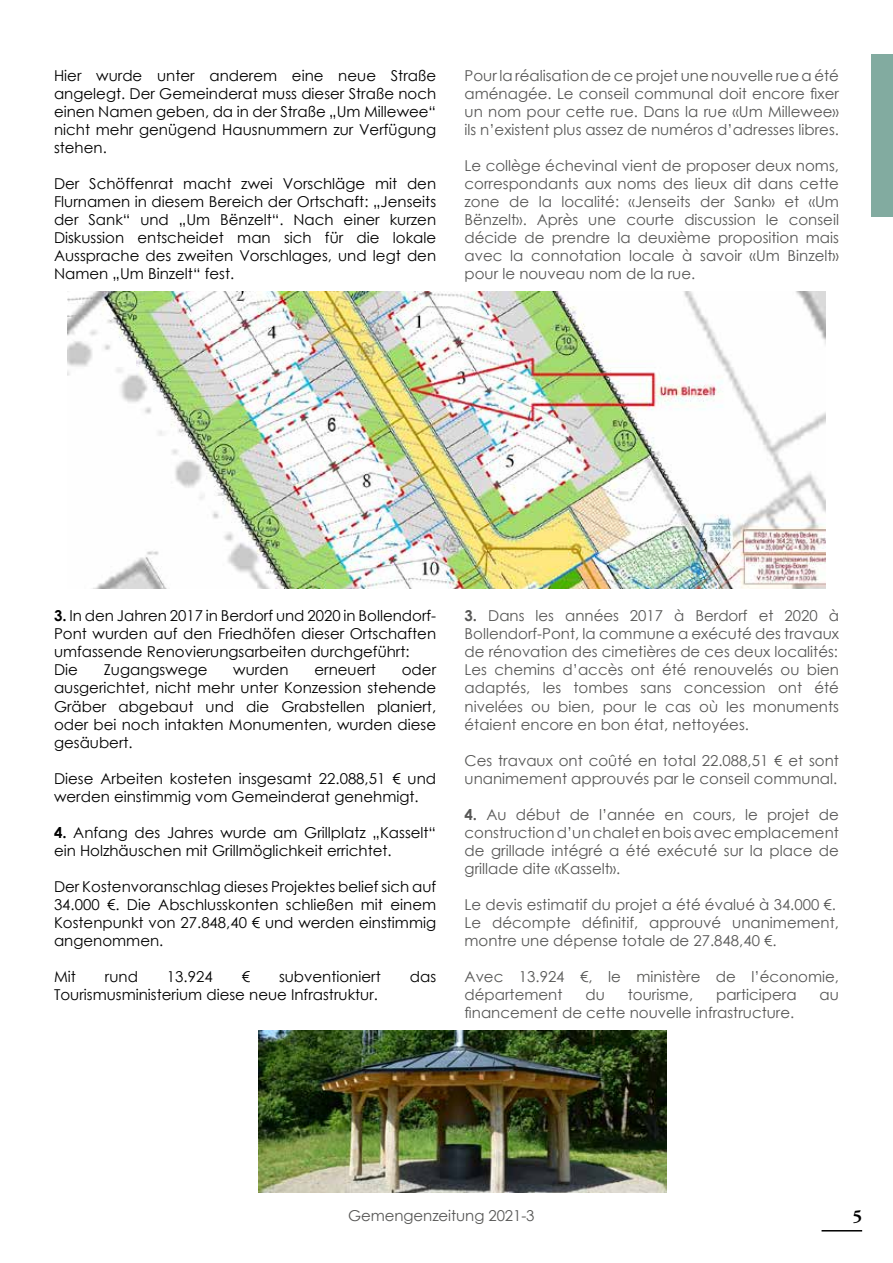
<style>
.page{position:relative;width:893px;height:1263px;background:#fff}
.page>*{position:absolute;margin:0;border:0;box-sizing:border-box;transform-origin:0 0}
.t1{font:700 18px "Adobe Garamond Pro";color:#000}
.t2{font:15px/18px "Century Gothic";color:#575756;text-align:justify}
.t3{font:15px/18px "Century Gothic";color:#000;text-align:justify}
.s1{font-weight:700}
</style>
<div class="page">
<hr style="left:821px;top:1230px;width:41px;height:1px;background:#000">
<div style="left:872px;top:54px;width:21px;height:163px;background:#82aba0"></div>
<img style="left:67px;top:291px;width:759px;height:297px">
<img style="left:258px;top:1030px;width:408px;height:163px">
<p class="t3" style="left:54px;top:67px;width:384px">Hier wurde unter anderem eine neue Straße angelegt. Der Gemeinderat muss dieser Straße noch einen Namen geben, da in der Straße „Um Millewee“ nicht mehr genügend Hausnummern zur Verfügung stehen.</p>
<p class="t3" style="left:54px;top:175px;width:384px">Der Schöffenrat macht zwei Vorschläge mit den Flurnamen in diesem Bereich der Ortschaft: „Jenseits der Sank“ und „Um Bënzelt“. Nach einer kurzen Diskussion entscheidet man sich für die lokale Aussprache des zweiten Vorschlages, und legt den Namen „Um Binzelt“ fest.</p>
<p class="t2" style="left:465px;top:67px;width:376px">Pour la réalisation de ce projet une nouvelle rue a été aménagée. Le conseil communal doit encore fixer un nom pour cette rue. Dans la rue «Um Millewee» ils n’existent plus assez de numéros d’adresses libres.</p>
<p class="t2" style="left:465px;top:157px;width:376px">Le collège échevinal vient de proposer deux noms, correspondants aux noms des lieux dit dans cette zone de la localité: «Jenseits der Sank» et «Um Bënzelt». Après une courte discussion le conseil décide de prendre la deuxième proposition mais avec la connotation locale à savoir «Um Binzelt» pour le nouveau nom de la rue.</p>
<p class="t3" style="left:54px;top:607px;width:384px;text-align:left"><span class="s1">3.</span> In den Jahren 2017 in Berdorf und 2020 in Bollendorf-Pont wurden auf den Friedhöfen dieser Ortschaften umfassende Renovierungsarbeiten durchgeführt:<br>Die</p>
<p class="t3" style="left:54px;top:661px;width:384px;text-indent:348px">oder ausgerichtet, nicht mehr unter Konzession stehende Gräber abgebaut und die Grabstellen planiert, oder bei noch intakten Monumenten, wurden diese gesäubert.</p>
<p class="t3" style="left:54px;top:769px;width:384px">Diese Arbeiten kosteten insgesamt 22.088,51 € und werden einstimmig vom Gemeinderat genehmigt.</p>
<p class="t3" style="left:54px;top:823px;width:384px"><span class="s1">4.</span> Anfang des Jahres wurde am Grillplatz „Kasselt“ ein Holzhäuschen mit Grillmöglichkeit errichtet.</p>
<p class="t3" style="left:54px;top:877px;width:384px">Der Kostenvoranschlag dieses Projektes belief sich auf 34.000 €. Die Abschlusskonten schließen mit einem Kostenpunkt von 27.848,40 € und werden einstimmig angenommen.</p>
<p class="t3" style="left:54px;top:967px;width:23px">Mit</p>
<p class="t3" style="left:105px;top:967px;width:35px">rund</p>
<p class="t3" style="left:167px;top:967px;width:47px">13.924</p>
<p class="t3" style="left:242px;top:967px;width:10px">€</p>
<p class="t3" style="left:279px;top:967px;width:103px">subventioniert</p>
<p class="t3" style="left:410px;top:967px;width:28px">das</p>
<p class="t3" style="left:54px;top:985px;width:326px">Tourismusministerium diese neue Infrastruktur.</p>
<p class="t3" style="left:104px;top:661px;width:105px">Zugangswege</p>
<p class="t3" style="left:233px;top:661px;width:57px">wurden</p>
<p class="t3" style="left:314px;top:661px;width:63px">erneuert</p>
<p class="t2" style="left:465px;top:607px;width:376px"><span class="s1">3.</span> Dans les années 2017 à Berdorf et 2020 à Bollendorf-Pont, la commune a exécuté des travaux de rénovation des cimetières de ces deux localités:<br>Les chemins d’accès ont été renouvelés ou bien adaptés, les tombes sans concession ont été nivelées ou bien, pour le cas où les monuments étaient encore en bon état, nettoyées.</p>
<p class="t2" style="left:465px;top:751px;width:376px">Ces travaux ont coûté en total 22.088,51 € et sont unanimement approuvés par le conseil communal.</p>
<p class="t2" style="left:465px;top:805px;width:376px"><span class="s1">4.</span> Au début de l’année en cours, le projet de construction d’un chalet en bois avec emplacement de grillade intégré a été exécuté sur la place de grillade dite «Kasselt».</p>
<p class="t2" style="left:465px;top:895px;width:376px;text-align:left">Le devis estimatif du projet a été évalué à 34.000 €.<br>Le décompte définitif, approuvé unanimement, montre une dépense totale de 27.848,40 €.</p>
<p class="t2" style="left:465px;top:967px;width:376px">Avec 13.924 €, le ministère de l’économie, département</p>
<p class="t2" style="left:585px;top:985px;width:21px">du</p>
<p class="t2" style="left:628px;top:985px;width:67px">tourisme,</p>
<p class="t2" style="left:716px;top:985px;width:82px">participera</p>
<p class="t2" style="left:820px;top:985px;width:21px">au</p>
<p class="t2" style="left:465px;top:1003px;width:331px">financement de cette nouvelle infrastructure.</p>
<p class="t2" style="left:348px;top:1207px;width:188px">Gemengenzeitung 2021-3</p>
<p class="t1" style="left:853px;top:1206px;width:11px">5</p>
</div>
